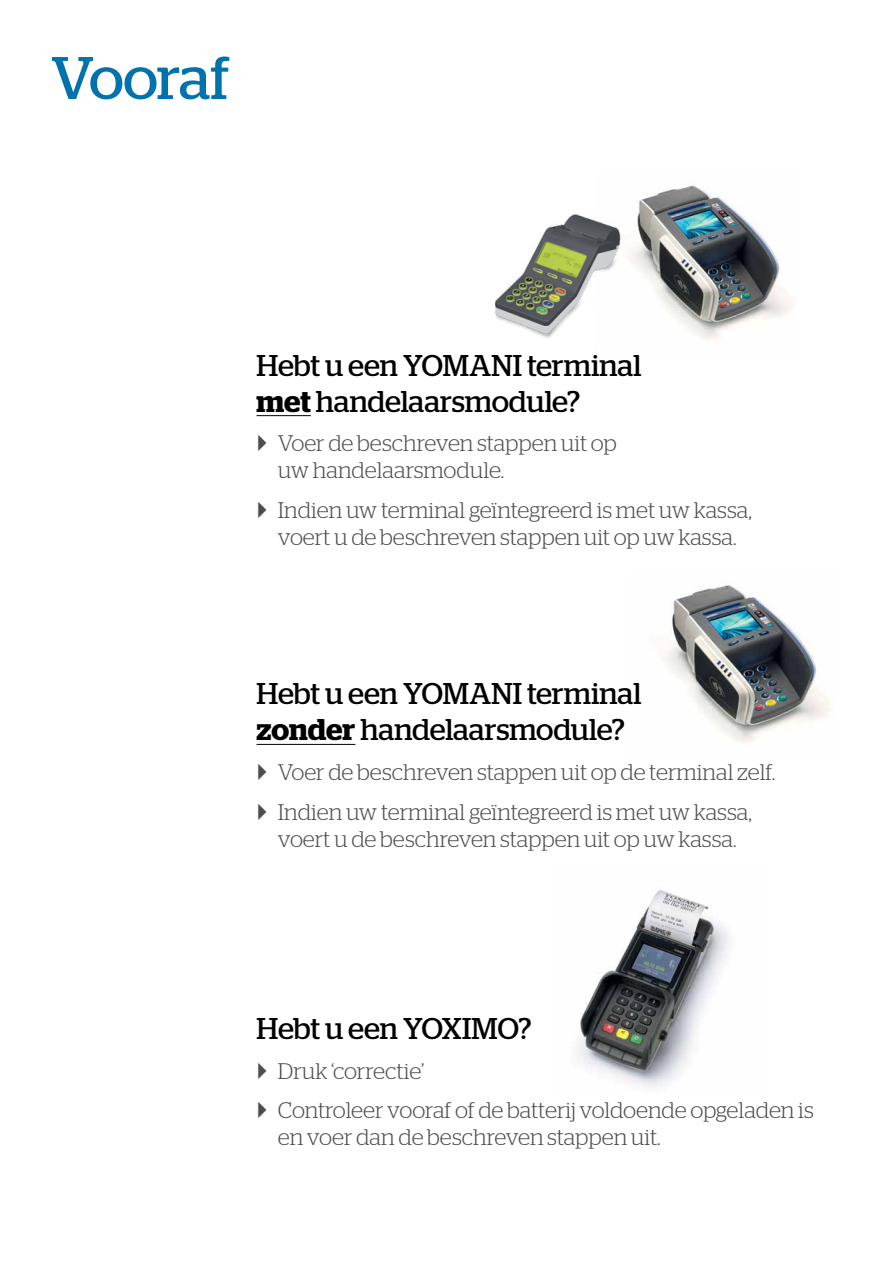
<style>
.page{position:relative;width:893px;height:1263px;background:#fff}
.page>*{position:absolute;margin:0;border:0;box-sizing:border-box;transform-origin:0 0}
.t1{font:60px "Stag";letter-spacing:-.02em;color:#0073ae}
.t2{font:30px/36px "Stag";letter-spacing:-.005em;color:#000}
.t3{font:300 22.5px/39.8px "Stag";color:#4d4d4f}
.s1{font-weight:600}
</style>
<div class="page">
<img style="left:577px;top:890px;width:152px;height:197px">
<img style="left:663px;top:585px;width:168px;height:158px">
<hr style="left:257px;top:744px;width:98px;height:1px;background:#000">
<img style="left:629px;top:185px;width:163px;height:155px">
<hr style="left:257px;top:415px;width:54px;height:1px;background:#000">
<img style="left:495px;top:214px;width:134px;height:124px">
<h1 class="t1" style="left:51px;top:43px;width:180px">Vooraf</h1>
<h2 class="t2" style="left:257px;top:347px;width:386px">Hebt u een YOMANI terminal <span class="s1">met</span> handelaarsmodule?</h2>
<p class="t3" style="left:278px;top:430px;width:340px;line-height:27px">Voer de beschreven stappen uit op uw handelaarsmodule.</p>
<p class="t3" style="left:278px;top:496px;width:476px;line-height:27px">Indien uw terminal geïntegreerd is met uw kassa, voert u de beschreven stappen uit op uw kassa.</p>
<h2 class="t2" style="left:257px;top:675px;width:386px">Hebt u een YOMANI terminal <span class="s1">zonder</span> handelaarsmodule?</h2>
<p class="t3" style="left:278px;top:752px;width:499px">Voer de beschreven stappen uit op de terminal zelf.<br>Indien uw terminal geïntegreerd is met uw kassa,</p>
<p class="t3" style="left:278px;top:819px;width:460px">voert u de beschreven stappen uit op uw kassa.</p>
<h2 class="t2" style="left:257px;top:1010px;width:276px">Hebt u een YOXIMO?</h2>
<p class="t3" style="left:278px;top:1051px;width:537px">Druk ‘correctie’<br>Controleer vooraf of de batterij voldoende opgeladen is</p>
<p class="t3" style="left:278px;top:1117px;width:384px">en voer dan de beschreven stappen uit.</p>
</div>
